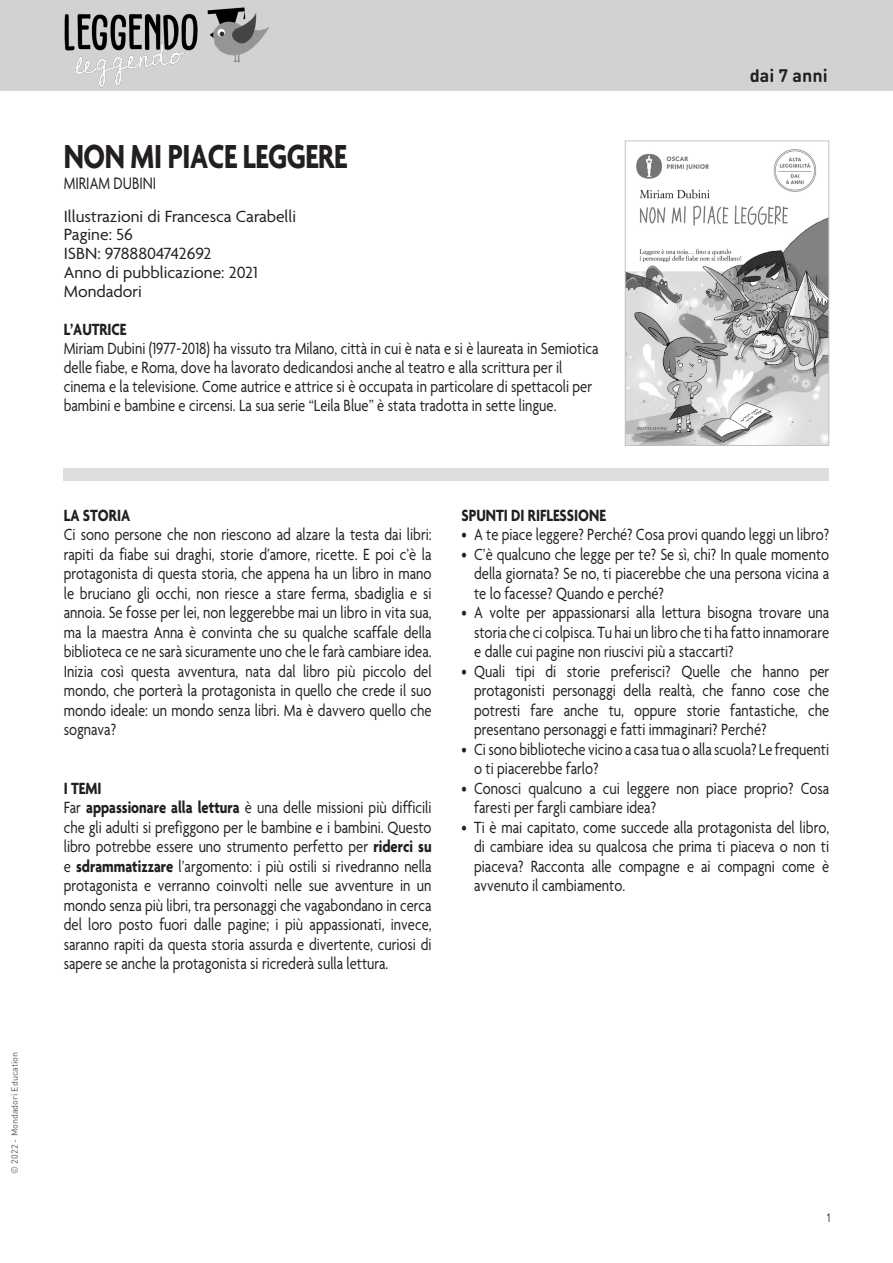
<style>
.page{position:relative;width:893px;height:1263px;background:#fff}
.page>*{position:absolute;margin:0;border:0;box-sizing:border-box;transform-origin:0 0}
.t1{font:700 36px "Agenda";letter-spacing:-.015em;color:#231f20;scale:.8 1}
.t2{font:18px "Agenda";color:#231f20;scale:.8 1}
.t3{font:700 18px "DIN Round Pro";color:#231f20}
.t4{font:17.55px/19.5px "Agenda";color:#231f20;text-align:justify;scale:.83 1}
.t5{font:17.55px/18.9px "Agenda";color:#231f20}
.t6{font:700 17.55px "Agenda";color:#231f20;scale:.83 1}
.t7{font:12px "DIN Round Pro";color:#231f20;scale:.85 1}
.t8{font:9px "DIN Round Pro";color:#57585a}
.s1{font-weight:700}
</style>
<div class="page">
<div style="left:0;top:0;width:893px;height:91px;background:#d1d2d4"></div>
<img style="left:206px;top:7px;width:64px;height:57px">
<img style="left:64px;top:12px;width:134px;height:76px">
<div style="left:64px;top:468px;width:765px;height:12px;background:#dcdddf"></div>
<img style="left:627px;top:149px;width:200px;height:295px">
<div style="left:625px;top:141px;width:204px;height:305px;border:1px solid #c0c1c4"></div>
<p class="t8" style="left:8px;top:1174px;width:123px;rotate:-90deg">© 2022 - Mondadori Education</p>
<h1 class="t1" style="left:64px;top:137px;width:356px">NON MI PIACE LEGGERE</h1>
<p class="t2" style="left:64px;top:174px;width:117px">MIRIAM DUBINI</p>
<p class="t5" style="left:64px;top:208px;width:234px">Illustrazioni di Francesca Carabelli<br>Pagine: 56<br>ISBN: 9788804742692<br>Anno di pubblicazione: 2021<br>Mondadori</p>
<p class="t6" style="left:64px;top:320px;width:77px">L’AUTRICE</p>
<p class="t4" style="left:64px;top:340px;width:646px;line-height:18.9px;text-align:left">Miriam Dubini (1977-2018) ha vissuto tra Milano, città in cui è nata e si è laureata in Semiotica delle fiabe, e Roma, dove ha lavorato dedicandosi anche al teatro e alla scrittura per il cinema e la televisione. Come autrice e attrice si è occupata in particolare di spettacoli per bambini e bambine e circensi. La sua serie “Leila Blue” è stata tradotta in sette lingue.</p>
<p class="t3" style="left:750px;top:62px;width:79px">dai 7 anni</p>
<p class="t6" style="left:64px;top:505px;width:82px">LA STORIA</p>
<p class="t4" style="left:64px;top:526px;width:445px">Ci sono persone che non riescono ad alzare la testa dai libri: rapiti da fiabe sui draghi, storie d’amore, ricette. E poi c’è la protagonista di questa storia, che appena ha un libro in mano le bruciano gli occhi, non riesce a stare ferma, sbadiglia e si annoia. Se fosse per lei, non leggerebbe mai un libro in vita sua, ma la maestra Anna è convinta che su qualche scaffale della biblioteca ce ne sarà sicuramente uno che le farà cambiare idea.<br>Inizia così questa avventura, nata dal libro più piccolo del mondo, che porterà la protagonista in quello che crede il suo mondo ideale: un mondo senza libri. Ma è davvero quello che sognava?</p>
<p class="t4" style="left:64px;top:779px;width:445px;text-align:left"><span class="s1">I TEMI<br></span>Far <span class="s1">appassionare alla lettura</span> è una delle missioni più difficili che gli adulti si prefiggono per le bambine e i bambini. Questo libro potrebbe essere uno strumento perfetto per <span class="s1">riderci su </span>e <span class="s1">sdrammatizzare</span> l’argomento: i più ostili si rivedranno nella protagonista e verranno coinvolti nelle sue avventure in un mondo senza più libri, tra personaggi che vagabondano in cerca del loro posto fuori dalle pagine; i più appassionati, invece, saranno rapiti da questa storia assurda e divertente, curiosi di sapere se anche la protagonista si ricrederà sulla lettura.</p>
<p class="t6" style="left:461px;top:505px;width:176px">SPUNTI DI RIFLESSIONE</p>
<p class="t4" style="left:461px;top:526px;width:445px">• A te piace leggere? Perché? Cosa provi quando leggi un libro?</p>
<p class="t4" style="left:474px;top:545px;width:429px;text-indent:-13px">• C’è qualcuno che legge per te? Se sì, chi? In quale momento della giornata? Se no, ti piacerebbe che una persona vicina a te lo facesse? Quando e perché?</p>
<p class="t4" style="left:474px;top:604px;width:429px;text-indent:-13px">• A volte per appassionarsi alla lettura bisogna trovare una storia che ci colpisca. Tu hai un libro che ti ha fatto innamorare e dalle cui pagine non riuscivi più a staccarti?</p>
<p class="t4" style="left:474px;top:662px;width:429px;text-indent:-13px">• Quali tipi di storie preferisci? Quelle che hanno per protagonisti personaggi della realtà, che fanno cose che potresti fare anche tu, oppure storie fantastiche, che presentano personaggi e fatti immaginari? Perché?</p>
<p class="t4" style="left:474px;top:740px;width:429px;text-indent:-13px">• Ci sono biblioteche vicino a casa tua o alla scuola? Le frequenti o ti piacerebbe farlo?</p>
<p class="t4" style="left:474px;top:779px;width:429px;text-indent:-13px">• Conosci qualcuno a cui leggere non piace proprio? Cosa faresti per fargli cambiare idea?</p>
<p class="t4" style="left:474px;top:818px;width:429px;text-indent:-13px">• Ti è mai capitato, come succede alla protagonista del libro, di cambiare idea su qualcosa che prima ti piaceva o non ti piaceva? Racconta alle compagne e ai compagni come è avvenuto il cambiamento.</p>
<p class="t7" style="left:826px;top:1210px;width:8px">1</p>
</div>
